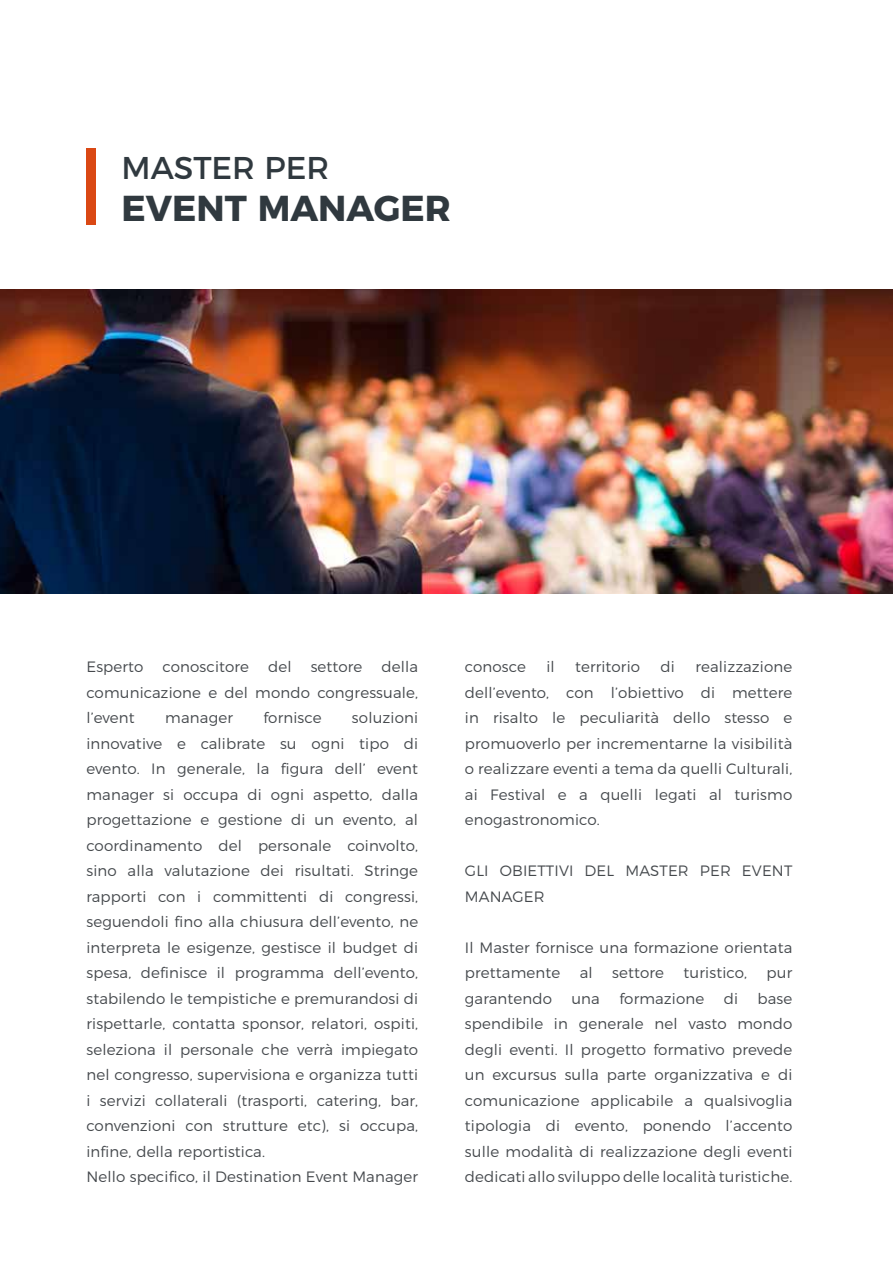
<style>
.page{position:relative;width:893px;height:1263px;background:#fff}
.page>*{position:absolute;margin:0;border:0;box-sizing:border-box;transform-origin:0 0}
.t1{font:700 36px "Montserrat";color:#30393f}
.t2{font:31.5px "Montserrat";color:#30393f}
.t3{font:300 15px/25.5px "Montserrat";letter-spacing:.01em;color:#44484c;text-align:justify}
</style>
<div class="page">
<img style="left:0;top:289px;width:893px;height:304px">
<div style="left:86px;top:149px;width:10px;height:76px;background:#da4814"></div>
<h2 class="t2" style="left:122px;top:143px;width:209px">MASTER PER</h2>
<h1 class="t1" style="left:122px;top:179px;width:331px">EVENT MANAGER</h1>
<p class="t3" style="left:86px;top:653px;width:333px;text-indent:295px">della comunicazione e del mondo congressuale, l’event</p>
<p class="t3" style="left:86px;top:653px;width:58px">Esperto</p>
<p class="t3" style="left:163px;top:653px;width:88px">conoscitore</p>
<p class="t3" style="left:268px;top:653px;width:25px">del</p>
<p class="t3" style="left:311px;top:653px;width:53px">settore</p>
<p class="t3" style="left:165px;top:704px;width:69px">manager</p>
<p class="t3" style="left:263px;top:704px;width:60px">fornisce</p>
<p class="t3" style="left:86px;top:704px;width:333px;text-align:left;text-indent:265px">soluzioni innovative e calibrate su ogni tipo di evento. In generale, la figura dell’ event manager si occupa di ogni aspetto, dalla progettazione e gestione di un evento, al coordinamento del personale coinvolto, sino alla valutazione dei risultati. Stringe rapporti con i committenti di congressi, seguendoli fino alla chiusura dell’evento, ne interpreta le esigenze, gestisce il budget di spesa, definisce il programma dell’evento, stabilendo le tempistiche e premurandosi di rispettarle, contatta sponsor, relatori, ospiti, seleziona il personale che verrà impiegato nel congresso, supervisiona e organizza tutti i servizi collaterali (trasporti, catering, bar, convenzioni con strutture etc), si occupa, infine, della reportistica.<br>Nello specifico, il Destination Event Manager</p>
<p class="t3" style="left:465px;top:653px;width:329px;text-indent:230px">realizzazione dell’evento, con l’obiettivo di mettere in risalto le peculiarità dello stesso e promuoverlo per incrementarne la visibilità o realizzare eventi a tema da quelli Culturali, ai Festival e a quelli legati al turismo enogastronomico.</p>
<p class="t3" style="left:465px;top:857px;width:329px">GLI OBIETTIVI DEL MASTER PER EVENT<br>MANAGER</p>
<p class="t3" style="left:465px;top:933px;width:329px">Il Master fornisce una formazione orientata prettamente</p>
<p class="t3" style="left:465px;top:653px;width:62px">conosce</p>
<p class="t3" style="left:546px;top:653px;width:10px">il</p>
<p class="t3" style="left:575px;top:653px;width:66px">territorio</p>
<p class="t3" style="left:661px;top:653px;width:16px">di</p>
<p class="t3" style="left:580px;top:959px;width:14px">al</p>
<p class="t3" style="left:612px;top:959px;width:53px">settore</p>
<p class="t3" style="left:684px;top:959px;width:65px">turistico,</p>
<p class="t3" style="left:767px;top:959px;width:27px">pur</p>
<p class="t3" style="left:465px;top:984px;width:89px">garantendo</p>
<p class="t3" style="left:571px;top:984px;width:30px">una</p>
<p class="t3" style="left:619px;top:984px;width:86px">formazione</p>
<p class="t3" style="left:724px;top:984px;width:16px">di</p>
<p class="t3" style="left:465px;top:984px;width:329px;text-indent:293px">base spendibile in generale nel vasto mondo degli eventi. Il progetto formativo prevede un excursus sulla parte organizzativa e di comunicazione applicabile a qualsivoglia tipologia di evento, ponendo l’accento sulle modalità di realizzazione degli eventi dedicati allo sviluppo delle località turistiche.</p>
</div>
